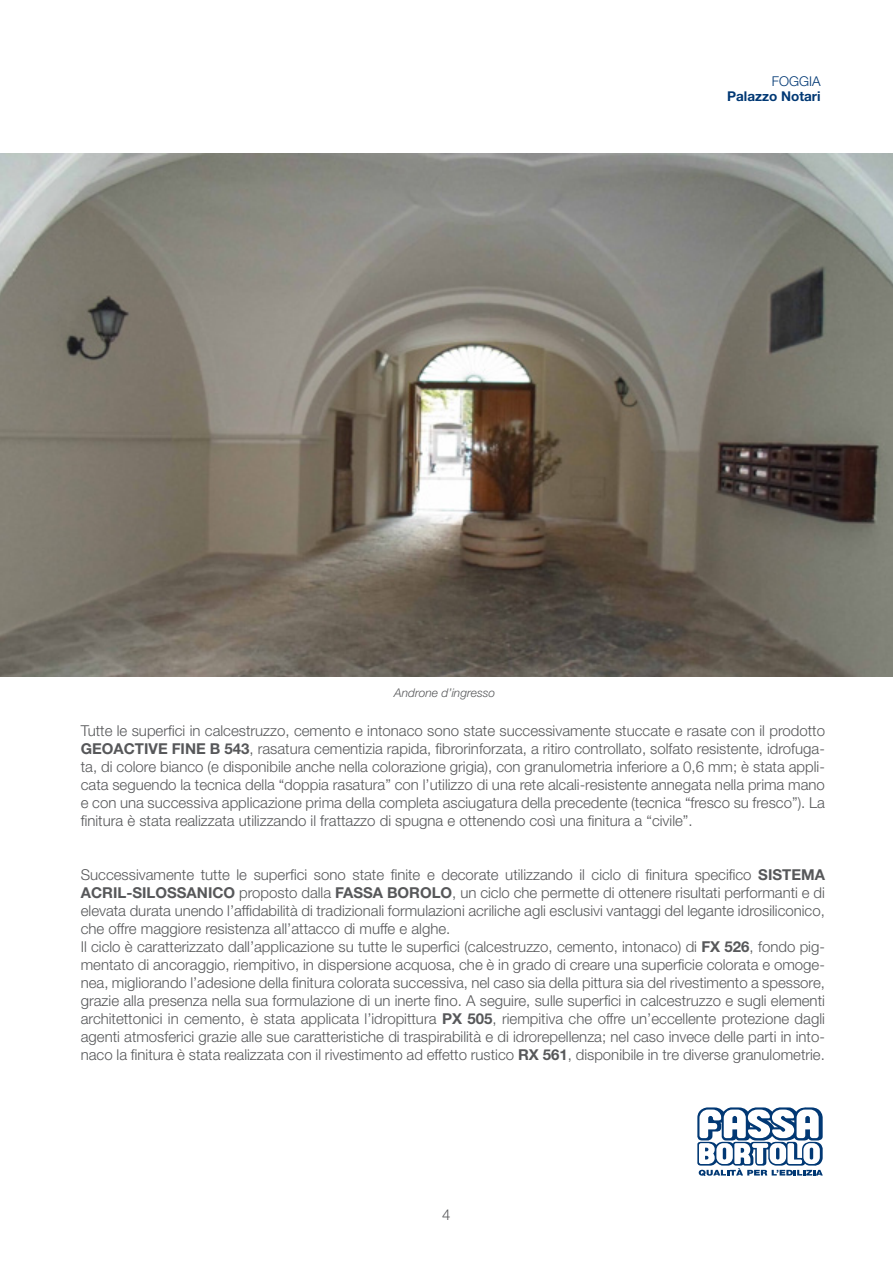
<style>
.page{position:relative;width:893px;height:1263px;background:#fff}
.page>*{position:absolute;margin:0;border:0;box-sizing:border-box;transform-origin:0 0}
.Testo_Normale{font:300 15px/18px "Helvetica Neue LT Std";color:#57585a;text-align:justify}
.t1{font:700 13.5px "Helvetica Neue LT Std";color:#013874}
.t2{font:300 13.5px "Helvetica Neue LT Std";color:#013874}
.Didascalia{font:italic 300 12px "Helvetica Neue LT Std";color:#57585a}
.s1{font-weight:700}
</style>
<div class="page">
<svg style="left:697px;top:1107px;width:126px;height:69px"></svg>
<img style="left:0;top:153px;width:893px;height:523px">
<p class="t2" style="left:772px;top:73px;width:50px">FOGGIA</p>
<p class="t1" style="left:727px;top:88px;width:95px">Palazzo Notari</p>
<p class="Didascalia" style="left:394px;top:686px;width:103px">Androne d’ingresso</p>
<p class="Testo_Normale" style="left:81px;top:721px;width:746px">Tutte le superfici in calcestruzzo, cemento e intonaco sono state successivamente stuccate e rasate con il prodotto <span class="s1">GEOACTIVE FINE B 543</span>, rasatura cementizia rapida, fibrorinforzata, a ritiro controllato, solfato resistente, idrofuga&shy;ta, di colore bianco (e disponibile anche nella colorazione grigia), con granulometria inferiore a 0,6 mm; è stata appli&shy;cata seguendo la tecnica della “doppia rasatura” con l’utilizzo di una rete alcali-resistente annegata nella prima mano e con una successiva applicazione prima della completa asciugatura della precedente (tecnica “fresco su fresco”). La finitura è stata realizzata utilizzando il frattazzo di spugna e ottenendo così una finitura a “civile”.</p>
<p class="Testo_Normale" style="left:81px;top:865px;width:746px">Successivamente tutte le superfici sono state finite e decorate utilizzando il ciclo di finitura specifico <span class="s1">SISTEMA ACRIL-SILOSSANICO</span> proposto dalla <span class="s1">FASSA BOROLO</span>, un ciclo che permette di ottenere risultati performanti e di elevata durata unendo l’affidabilità di tradizionali formulazioni acriliche agli esclusivi vantaggi del legante idrosiliconico, che offre maggiore resistenza all’attacco di muffe e alghe.</p>
<p class="Testo_Normale" style="left:81px;top:937px;width:746px">Il ciclo è caratterizzato dall’applicazione su tutte le superfici (calcestruzzo, cemento, intonaco) di <span class="s1">FX 526</span>, fondo pig&shy;mentato di ancoraggio, riempitivo, in dispersione acquosa, che è in grado di creare una superficie colorata e omoge&shy;nea, migliorando l’adesione della finitura colorata successiva, nel caso sia della pittura sia del rivestimento a spessore, grazie alla presenza nella sua formulazione di un inerte fino. A seguire, sulle superfici in calcestruzzo e sugli elementi architettonici in cemento, è stata applicata l’idropittura <span class="s1">PX 505</span>, riempitiva che offre un’eccellente protezione dagli agenti atmosferici grazie alle sue caratteristiche di traspirabilità e di idrorepellenza; nel caso invece delle parti in into&shy;naco la finitura è stata realizzata con il rivestimento ad effetto rustico <span class="s1">RX 561</span>, disponibile in tre diverse granulometrie.</p>
<p class="Testo_Normale" style="left:442px;top:1205px;width:10px">4</p>
</div>
